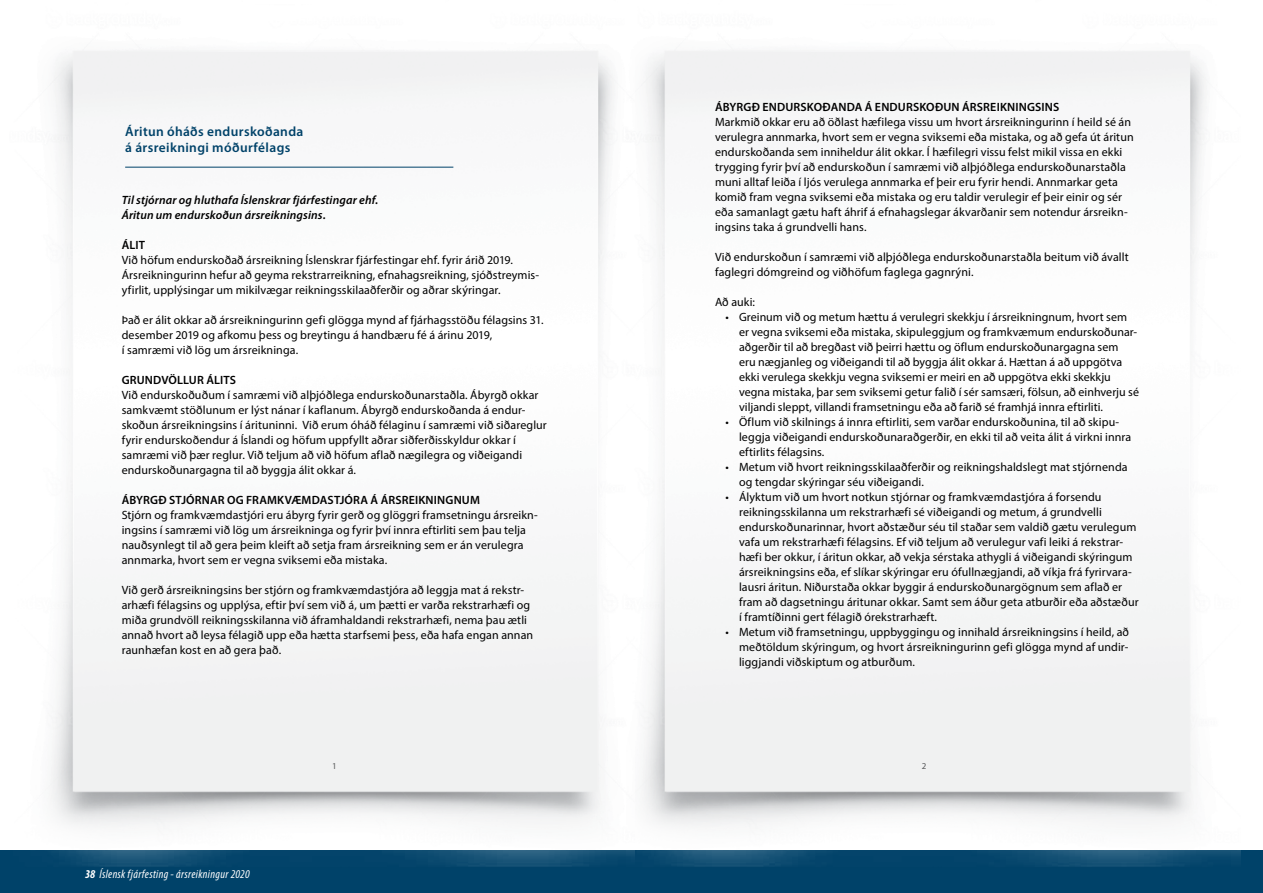
<style>
.page{position:relative;width:1263px;height:893px;background:#fff}
.page>*{position:absolute;margin:0;border:0;box-sizing:border-box;transform-origin:0 0}
.t1{font:600 13.5px/16.5px "Myriad Pro";letter-spacing:.025em;color:#004269}
.t2{font:12px/15px "Myriad Pro";letter-spacing:.005em;color:#000}
.t3{font:600 12px "Myriad Pro";letter-spacing:.01em;color:#000}
.t4{font:italic 600 12px/15px "Myriad Pro";letter-spacing:.01em;color:#000}
.t5{font:italic condensed 12px "Myriad Pro";letter-spacing:.03em;color:#fff}
.t6{font:9px "Myriad Pro";color:#58595b}
.s1{font-weight:700}
</style>
<div class="page">
<div style="left:0;top:850px;width:1263px;height:43px;background:#004269"></div>
<img style="left:634px;top:50px;width:606px;height:817px">
<img style="left:50px;top:50px;width:584px;height:817px">
<hr style="left:125px;top:167px;width:328px;height:1px;background:#004269">
<p class="t1" style="left:125px;top:123px;width:180px">Áritun óháðs endurskoðanda á ársreikningi móðurfélags</p>
<p class="t4" style="left:122px;top:192px;width:258px">Til stjórnar og hluthafa Íslenskrar fjárfestingar ehf.<br>Áritun um endurskoðun ársreikningsins.</p>
<p class="t3" style="left:122px;top:237px;width:25px">ÁLIT</p>
<p class="t2" style="left:122px;top:252px;width:419px">Við höfum endurskoðað ársreikning Íslenskrar fjárfestingar ehf. fyrir árið 2019.<br>Ársreikningurinn hefur að geyma rekstrarreikning, efnahagsreikning, sjóðstreymis&shy;yfirlit, upplýsingar um mikilvægar reikningsskilaaðferðir og aðrar skýringar.</p>
<p class="t2" style="left:122px;top:312px;width:423px">Það er álit okkar að ársreikningurinn gefi glögga mynd af fjárhagsstöðu félagsins 31. desember 2019 og afkomu þess og breytingu á handbæru fé á árinu 2019,<br>í samræmi við lög um ársreikninga.</p>
<p class="t3" style="left:122px;top:372px;width:116px">GRUNDVÖLLUR ÁLITS</p>
<p class="t2" style="left:122px;top:387px;width:427px">Við endurskoðuðum í samræmi við alþjóðlega endurskoðunarstaðla. Ábyrgð okkar samkvæmt stöðlunum er lýst nánar í kaflanum. Ábyrgð endurskoðanda á endur&shy;skoðun ársreikningsins í árituninni. Við erum óháð félaginu í samræmi við siðareglur fyrir endurskoðendur á Íslandi og höfum uppfyllt aðrar siðferðisskyldur okkar í samræmi við þær reglur. Við teljum að við höfum aflað nægilegra og viðeigandi endurskoðunargagna til að byggja álit okkar á.</p>
<p class="t3" style="left:122px;top:492px;width:360px">ÁBYRGÐ STJÓRNAR OG FRAMKVÆMDASTJÓRA Á ÁRSREIKNINGNUM</p>
<p class="t2" style="left:122px;top:507px;width:418px">Stjórn og framkvæmdastjóri eru ábyrg fyrir gerð og glöggri framsetningu ársreikn&shy;ingsins í samræmi við lög um ársreikninga og fyrir því innra eftirliti sem þau telja nauðsynlegt til að gera þeim kleift að setja fram ársreikning sem er án verulegra annmarka, hvort sem er vegna sviksemi eða mistaka.</p>
<p class="t2" style="left:122px;top:582px;width:413px">Við gerð ársreikningsins ber stjórn og framkvæmdastjóra að leggja mat á rekstr&shy;arhæfi félagsins og upplýsa, eftir því sem við á, um þætti er varða rekstrarhæfi og miða grundvöll reikningsskilanna við áframhaldandi rekstrarhæfi, nema þau ætli annað hvort að leysa félagið upp eða hætta starfsemi þess, eða hafa engan annan raunhæfan kost en að gera það.</p>
<p class="t3" style="left:715px;top:100px;width:346px">ÁBYRGÐ ENDURSKOÐANDA Á ENDURSKOÐUN ÁRSREIKNINGSINS</p>
<p class="t2" style="left:715px;top:115px;width:420px">Markmið okkar eru að öðlast hæfilega vissu um hvort ársreikningurinn í heild sé án verulegra annmarka, hvort sem er vegna sviksemi eða mistaka, og að gefa út áritun endurskoðanda sem inniheldur álit okkar. Í hæfilegri vissu felst mikil vissa en ekki trygging fyrir því að endurskoðun í samræmi við alþjóðlega endurskoðunarstaðla muni alltaf leiða í ljós verulega annmarka ef þeir eru fyrir hendi. Annmarkar geta komið fram vegna sviksemi eða mistaka og eru taldir verulegir ef þeir einir og sér eða samanlagt gætu haft áhrif á efnahagslegar ákvarðanir sem notendur ársreikn&shy;ingsins taka á grundvelli hans.</p>
<p class="t2" style="left:715px;top:250px;width:415px">Við endurskoðun í samræmi við alþjóðlega endurskoðunarstaðla beitum við ávallt faglegri dómgreind og viðhöfum faglega gagnrýni.</p>
<p class="t2" style="left:715px;top:295px;width:42px">Að auki:</p>
<p class="t2" style="left:739px;top:310px;width:402px;text-indent:-14px">• Greinum við og metum hættu á verulegri skekkju í ársreikningnum, hvort sem er vegna sviksemi eða mistaka, skipuleggjum og framkvæmum endurskoðunar&shy;aðgerðir til að bregðast við þeirri hættu og öflum endurskoðunargagna sem<br>eru nægjanleg og viðeigandi til að byggja álit okkar á. Hættan á að uppgötva ekki verulega skekkju vegna sviksemi er meiri en að uppgötva ekki skekkju vegna mistaka, þar sem sviksemi getur falið í sér samsæri, fölsun, að einhverju sé viljandi sleppt, villandi framsetningu eða að farið sé framhjá innra eftirliti.</p>
<p class="t2" style="left:739px;top:415px;width:394px;text-indent:-14px">• Öflum við skilnings á innra eftirliti, sem varðar endurskoðunina, til að skipu&shy;leggja viðeigandi endurskoðunaraðgerðir, en ekki til að veita álit á virkni innra eftirlits félagsins.</p>
<p class="t2" style="left:739px;top:460px;width:390px;text-indent:-14px">• Metum við hvort reikningsskilaaðferðir og reikningshaldslegt mat stjórnenda og tengdar skýringar séu viðeigandi.</p>
<p class="t2" style="left:739px;top:490px;width:401px;text-indent:-14px">• Ályktum við um hvort notkun stjórnar og framkvæmdastjóra á forsendu reikningsskilanna um rekstrarhæfi sé viðeigandi og metum, á grundvelli endurskoðunarinnar, hvort aðstæður séu til staðar sem valdið gætu verulegum vafa um rekstrarhæfi félagsins. Ef við teljum að verulegur vafi leiki á rekstrar&shy;hæfi ber okkur, í áritun okkar, að vekja sérstaka athygli á viðeigandi skýringum ársreikningsins eða, ef slíkar skýringar eru ófullnægjandi, að víkja frá fyrirvara&shy;lausri áritun. Niðurstaða okkar byggir á endurskoðunargögnum sem aflað er fram að dagsetningu áritunar okkar. Samt sem áður geta atburðir eða aðstæður í framtíðinni gert félagið órekstrarhæft.</p>
<p class="t2" style="left:739px;top:625px;width:392px;text-align:justify;text-indent:-14px">• Metum við framsetningu, uppbyggingu og innihald ársreikningsins í heild, að meðtöldum skýringum, og hvort ársreikningurinn gefi glögga mynd af undir&shy;liggjandi viðskiptum og atburðum.</p>
<p class="t5" style="left:85px;top:867px;width:166px"><span class="s1">38</span> Íslensk fjárfesting - ársreikningur 2020</p>
<p class="t6" style="left:332px;top:760px;width:6px">1</p>
<p class="t6" style="left:922px;top:760px;width:6px">2</p>
</div>
